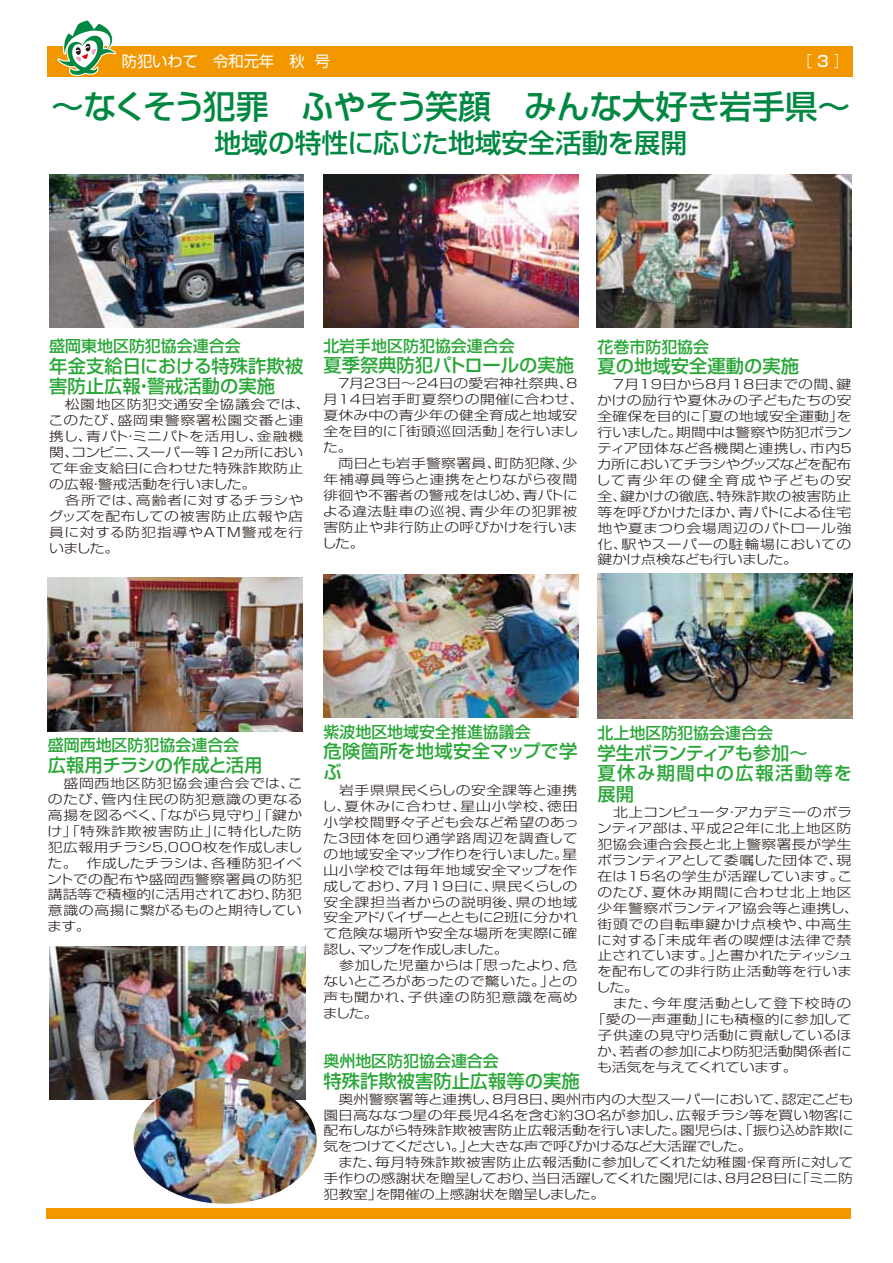
<style>
.page{position:relative;width:893px;height:1263px;background:#fff}
.page>*{position:absolute;margin:0;border:0;box-sizing:border-box;transform-origin:0 0}
.t1{font:500 32.85px "Shin Go Pro";letter-spacing:-.02em;color:#008842}
.t2{font:500 26.7px "Shin Go Pro";color:#008842}
.t3{font:500 18.3px/20.5px "Shin Go Pro";color:#2aa738}
.t4{font:500 18.3px/20.5px "Shin Go Pro";letter-spacing:.05em;color:#2aa738}
.t5{font:500 18.3px "Shin Go Pro";letter-spacing:-.02em;color:#2aa738}
.t6{font:500 15.9px "Shin Go Pro";color:#2aa738}
.t7{font:15.3px "Shin Go Pro";color:#fff}
.t8{font:300 15.3px "Shin Go Pro";color:#fff}
.t9{font:300 12.6px/15.9px "Shin Go Pro";letter-spacing:.005em;color:#221815;scale:1.18 1}
.t10{font:300 12.6px "Shin Go Pro";letter-spacing:.045em;color:#221815;scale:1.18 1}
.t11{font:300 12.6px "Shin Go Pro";letter-spacing:.03em;color:#221815;scale:1.18 1}
.t12{font:300 12.6px "Shin Go Pro";letter-spacing:-.03em;color:#221815;scale:1.18 1}
.t13{font:300 12.6px "Shin Go Pro";letter-spacing:-.035em;color:#221815;scale:1.18 1}
.t14{font:300 12.6px "Shin Go Pro";letter-spacing:-.025em;color:#221815;scale:1.18 1}
.t15{font:300 12.6px "Shin Go Pro";letter-spacing:.035em;color:#221815;scale:1.18 1}
.t16{font:300 12.6px "Shin Go Pro";letter-spacing:-.015em;color:#221815;scale:1.18 1}
.t17{font:300 12.6px "Shin Go Pro";letter-spacing:.025em;color:#221815;scale:1.18 1}
.t18{font:300 12.6px "Shin Go Pro";letter-spacing:.065em;color:#221815;scale:1.18 1}
.s1{font-weight:500}
</style>
<div class="page">
<div style="left:46px;top:1208px;width:805px;height:11px;background:#f39700"></div>
<div style="left:48px;top:46px;width:805px;height:30px;background:#f39700"></div>
<svg style="left:52px;top:20px;width:70px;height:57px"></svg>
<img style="left:49px;top:174px;width:254px;height:154px">
<img style="left:323px;top:174px;width:255px;height:154px">
<img style="left:596px;top:174px;width:255px;height:154px">
<img style="left:323px;top:575px;width:255px;height:142px">
<img style="left:598px;top:574px;width:255px;height:144px">
<img style="left:47px;top:578px;width:255px;height:153px">
<img style="left:50px;top:946px;width:255px;height:154px">
<img style="left:133px;top:1078px;width:184px;height:126px">
<p class="t7" style="left:122px;top:48px;width:210px">防犯いわて　令和元年　秋 号</p>
<p class="t8" style="left:797px;top:48px;width:54px">［ <span class="s1">3</span> ］</p>
<h1 class="t1" style="left:51px;top:80px;width:801px">～なくそう犯罪　ふやそう笑顔　みんな大好き岩手県～</h1>
<h2 class="t2" style="left:215px;top:121px;width:474px">地域の特性に応じた地域安全活動を展開</h2>
<p class="t6" style="left:49px;top:333px;width:193px">盛岡東地区防犯協会連合会</p>
<h3 class="t3" style="left:49px;top:353px;width:256px">年金支給日における特殊詐欺被害防止広報・警戒活動の実施</h3>
<p class="t9" style="left:48px;top:395px;width:224px">　松園地区防犯交通安全協議会では、このたび、盛岡東警察署松園交番と連携し、青パト・ミニパトを活用し、金融機関、コンビニ、スーパー等12ヵ所において年金支給日に合わせた特殊詐欺防止の広報・警戒活動を行いました。<br>　各所では、高齢者に対するチラシやグッズを配布しての被害防止広報や店員に対する防犯指導やＡＴＭ警戒を行いました。</p>
<p class="t6" style="left:323px;top:333px;width:193px">北岩手地区防犯協会連合会</p>
<h3 class="t3" style="left:323px;top:353px;width:252px">夏季祭典防犯パトロールの実施</h3>
<p class="t9" style="left:322px;top:374px;width:224px">　７月23日～24日の愛宕神社祭典、８月14日岩手町夏祭りの開催に合わせ、夏休み中の青少年の健全育成と地域安全を目的に「街頭巡回活動」を行いました。<br>　両日とも岩手警察署員、町防犯隊、少年補導員等らと連携をとりながら夜間徘徊や不審者の警戒をはじめ、青パトによる違法駐車の巡視、青少年の犯罪被害防止や非行防止の呼びかけを行いました。</p>
<p class="t6" style="left:598px;top:333px;width:113px">花巻市防犯協会</p>
<h3 class="t3" style="left:598px;top:354px;width:203px">夏の地域安全運動の実施</h3>
<p class="t9" style="left:596px;top:375px;width:220px">　7月19日から8月18日までの間、鍵かけの励行や夏休みの子どもたちの安全確保を目的に「夏の地域安全運動」を行いました。期間中は警察や防犯ボランティア団体など各機関と連携し、市内５カ所においてチラシやグッズなどを配布して青少年の健全育成や子どもの安全、鍵かけの徹底、特殊詐欺の被害防止等を呼びかけたほか、青パトによる住宅地や夏まつり会場周辺のパトロール強化、駅やスーパーの駐輪場においての鍵かけ点検なども行いました。</p>
<p class="t6" style="left:48px;top:732px;width:193px">盛岡西地区防犯協会連合会</p>
<h3 class="t5" style="left:48px;top:750px;width:216px">広報用チラシの作成と活用</h3>
<p class="t9" style="left:47px;top:774px;width:218px;text-align:justify">　盛岡西地区防犯協会連合会では、このたび、管内住民の防犯意識の更なる高揚を図るべく、「ながら見守り」「鍵かけ」「特殊詐欺被害防止」に特化した防犯広報用チラシ5,000枚を作成しました。　作成したチラシは、各種防犯イベントでの配布や盛岡西警察署員の防犯講話等で積極的に活用されており、防犯意識の高揚に繋がるものと期待しています。</p>
<p class="t6" style="left:323px;top:719px;width:209px">紫波地区地域安全推進協議会</p>
<h3 class="t3" style="left:323px;top:739px;width:256px">危険箇所を地域安全マップで学ぶ</h3>
<p class="t9" style="left:322px;top:781px;width:219px">　岩手県県民くらしの安全課等と連携し、夏休みに合わせ、星山小学校、徳田小学校間野々子ども会など希望のあった３団体を回り通学路周辺を調査しての地域安全マップ作りを行いました。星山小学校では毎年地域安全マップを作成しており、７月19日に、県民くらしの安全課担当者からの説明後、県の地域安全アドバイザーとともに２班に分かれて危険な場所や安全な場所を実際に確認し、マップを作成しました。<br>　参加した児童からは「思ったより、危ないところがあったので驚いた。」との声も聞かれ、子供達の防犯意識を高めました。</p>
<p class="t6" style="left:598px;top:720px;width:177px">北上地区防犯協会連合会</p>
<h3 class="t4" style="left:598px;top:740px;width:256px">学生ボランティアも参加～<br>夏休み期間中の広報活動等を展開</h3>
<p class="t14" style="left:598px;top:802px;width:217px">　北上コンピュータ・アカデミーのボラ</p>
<p class="t15" style="left:597px;top:818px;width:217px">ンティア部は、平成22年に北上地区防</p>
<p class="t9" style="left:598px;top:834px;width:217px">犯協会連合会長と北上警察署長が学生</p>
<p class="t12" style="left:597px;top:850px;width:217px">ボランティアとして委嘱した団体で、現</p>
<p class="t9" style="left:598px;top:866px;width:217px">在は15名の学生が活躍しています。こ</p>
<p class="t10" style="left:598px;top:881px;width:217px">のたび、夏休み期間に合わせ北上地区</p>
<p class="t16" style="left:598px;top:897px;width:223px">少年警察ボランティア協会等と連携し、</p>
<p class="t11" style="left:598px;top:913px;width:217px">街頭での自転車鍵かけ点検や、中高生</p>
<p class="t10" style="left:597px;top:929px;width:217px">に対する「未成年者の喫煙は法律で禁</p>
<p class="t13" style="left:598px;top:945px;width:218px">止されています。」と書かれたティッシュ</p>
<p class="t11" style="left:597px;top:961px;width:218px">を配布しての非行防止活動等を行いま</p>
<p class="t9" style="left:596px;top:978px;width:38px">した。</p>
<p class="t18" style="left:598px;top:993px;width:217px">　また、今年度活動として登下校時の</p>
<p class="t17" style="left:591px;top:1009px;width:223px">「愛の一声運動」にも積極的に参加して</p>
<p class="t9" style="left:598px;top:1026px;width:217px">子供達の見守り活動に貢献しているほ</p>
<p class="t9" style="left:597px;top:1042px;width:217px">か、若者の参加により防犯活動関係者に</p>
<p class="t6" style="left:323px;top:1048px;width:177px">奥州地区防犯協会連合会</p>
<p class="t12" style="left:597px;top:1057px;width:171px">も活気を与えてくれています。</p>
<h3 class="t3" style="left:323px;top:1068px;width:258px">特殊詐欺被害防止広報等の実施</h3>
<p class="t9" style="left:323px;top:1089px;width:451px">　奥州警察署等と連携し、８月８日、奥州市内の大型スーパーにおいて、認定こども園日高ななつ星の年長児４名を含む約30名が参加し、広報チラシ等を買い物客に配布しながら特殊詐欺被害防止広報活動を行いました。園児らは、「振り込め詐欺に気をつけてください。」と大きな声で呼びかけるなど大活躍でした。<br>　また、毎月特殊詐欺被害防止広報活動に参加してくれた幼稚園・保育所に対して手作りの感謝状を贈呈しており、当日活躍してくれた園児には、８月28日に「ミニ防犯教室」を開催の上感謝状を贈呈しました。</p>
</div>
